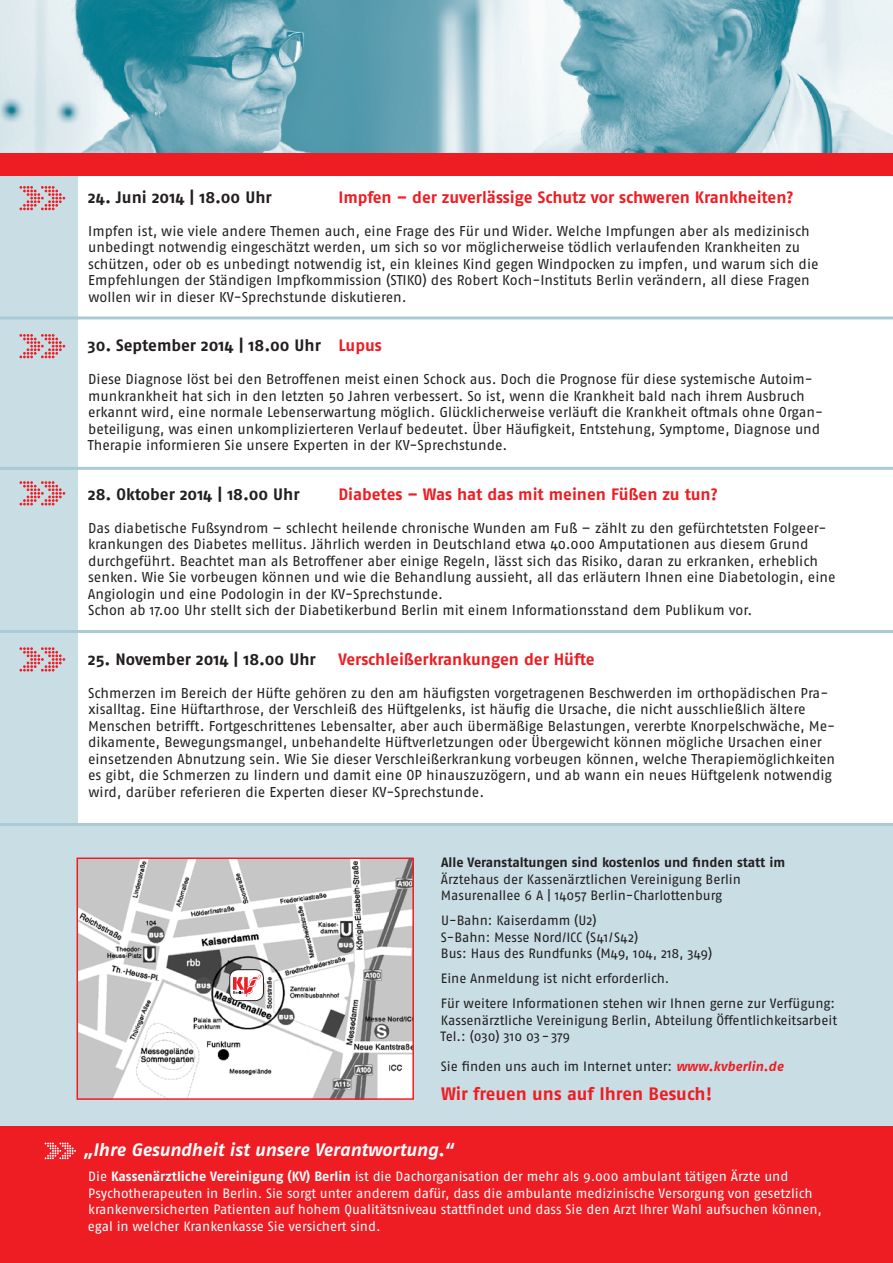
<style>
.page{position:relative;width:893px;height:1263px;background:#fff}
.page>*{position:absolute;margin:0;border:0;box-sizing:border-box;transform-origin:0 0}
.t1{font:italic 18px "Fago No Bold Tf";letter-spacing:-.005em;color:#fff}
.t2{font:700 18px "Fago No";letter-spacing:-.005em;color:#ee1d23}
.t3{font:700 16.5px "Fago No";letter-spacing:-.005em;color:#ee1d23}
.t4{font:700 16.5px "Fago No";color:#231f20}
.t5{font:14.25px/16.5px "Fago No";letter-spacing:-.005em;color:#231f20}
.t6{font:13.5px/16.5px "Fago No";letter-spacing:-.005em;color:#231f20}
.t7{font:13.5px/16.5px "Fago No";letter-spacing:-.005em;color:#fff}
.t8{font:700 13.5px "Fago No";color:#231f20}
.s1{color:#ee1d23}
.s2{font-family:"Fago No Bold Tf";font-style:italic;color:#ee1d23}
.s3{font-weight:700}
</style>
<div class="page">
<div style="left:0;top:153px;width:77px;height:825px;background:#c9dde5"></div>
<hr style="left:0;top:316px;width:893px;height:3px;background:#aacad5">
<hr style="left:0;top:630px;width:893px;height:3px;background:#aacad5">
<svg style="left:19px;top:186px;width:46px;height:24px"></svg>
<svg style="left:19px;top:334px;width:46px;height:24px"></svg>
<svg style="left:19px;top:647px;width:46px;height:24px"></svg>
<hr style="left:0;top:467px;width:893px;height:3px;background:#aacad5">
<svg style="left:19px;top:481px;width:46px;height:24px"></svg>
<div style="left:0;top:826px;width:893px;height:301px;background:#c9dde5"></div>
<div style="left:0;top:1127px;width:893px;height:136px;background:#ee1d23"></div>
<svg style="left:45px;top:1142px;width:31px;height:17px"></svg>
<hr style="left:0;top:823px;width:893px;height:3px;background:#aacad5">
<img style="left:80px;top:860px;width:331px;height:237px">
<div style="left:77px;top:857px;width:337px;height:243px;border:2px solid #ee1d23"></div>
<div style="left:230px;top:970px;width:33px;height:31px;background:#fff;border-radius:8px"></div>
<div style="left:229px;top:969px;width:35px;height:32px;border:1px solid #231f20;border-radius:8px"></div>
<svg style="left:233px;top:975px;width:28px;height:22px"></svg>
<img style="left:0;top:0;width:893px;height:153px">
<div style="left:0;top:153px;width:893px;height:23px;background:#ee1d23"></div>
<p class="t4" style="left:88px;top:187px;width:185px">24. Juni 2014 | 18.00 Uhr</p>
<p class="t3" style="left:338px;top:187px;width:457px">Impfen – der zuverlässige Schutz vor schweren Krankheiten?</p>
<p class="t5" style="left:88px;top:222px;width:732px">Impfen ist, wie viele andere Themen auch, eine Frage des Für und Wider. Welche Impfungen aber als medizinisch unbedingt notwendig eingeschätzt werden, um sich so vor möglicherweise tödlich verlaufenden Krankheiten zu schützen, oder ob es unbedingt notwendig ist, ein kleines Kind gegen Windpocken zu impfen, und warum sich die Empfehlungen der Ständigen Impfkommission (STIKO) des Robert Koch-Instituts Berlin verändern, all diese Fragen wollen wir in dieser KV-Sprechstunde diskutieren.</p>
<p class="t4" style="left:88px;top:336px;width:296px">30. September 2014 | 18.00 Uhr <span class="s1">Lupus</span></p>
<p class="t5" style="left:88px;top:371px;width:737px">Diese Diagnose löst bei den Betroffenen meist einen Schock aus. Doch die Prognose für diese systemische Autoim&shy;munkrankheit hat sich in den letzten 50 Jahren verbessert. So ist, wenn die Krankheit bald nach ihrem Ausbruch erkannt wird, eine normale Lebenserwartung möglich. Glücklicherweise verläuft die Krankheit oftmals ohne Organ&shy;beteiligung, was einen unkomplizierteren Verlauf bedeutet. Über Häufigkeit, Entstehung, Symptome, Diagnose und Therapie informieren Sie unsere Experten in der KV-Sprechstunde.</p>
<p class="t4" style="left:88px;top:484px;width:213px">28. Oktober 2014 | 18.00 Uhr</p>
<p class="t3" style="left:338px;top:484px;width:381px">Diabetes – Was hat das mit meinen Füßen zu tun?</p>
<p class="t5" style="left:88px;top:519px;width:749px">Das diabetische Fußsyndrom – schlecht heilende chronische Wunden am Fuß – zählt zu den gefürchtetsten Folgeer&shy;krankungen des Diabetes mellitus. Jährlich werden in Deutschland etwa 40.000 Amputationen aus diesem Grund durchgeführt. Beachtet man als Betroffener aber einige Regeln, lässt sich das Risiko, daran zu erkranken, erheblich senken. Wie Sie vorbeugen können und wie die Behandlung aussieht, all das erläutern Ihnen eine Diabetologin, eine Angiologin und eine Podologin in der KV-Sprechstunde.<br>Schon ab 17.00 Uhr stellt sich der Diabetikerbund Berlin mit einem Informationsstand dem Publikum vor.</p>
<p class="t4" style="left:88px;top:649px;width:229px">25. November 2014 | 18.00 Uhr</p>
<p class="t3" style="left:338px;top:649px;width:258px">Verschleißerkrankungen der Hüfte</p>
<p class="t5" style="left:88px;top:684px;width:749px">Schmerzen im Bereich der Hüfte gehören zu den am häufigsten vorgetragenen Beschwerden im orthopädischen Pra&shy;xisalltag. Eine Hüftarthrose, der Verschleiß des Hüftgelenks, ist häufig die Ursache, die nicht ausschließlich ältere Menschen betrifft. Fortgeschrittenes Lebensalter, aber auch übermäßige Belastungen, vererbte Knorpelschwäche, Me&shy;dikamente, Bewegungsmangel, unbehandelte Hüftverletzungen oder Übergewicht können mögliche Ursachen einer einsetzenden Abnutzung sein. Wie Sie dieser Verschleißerkrankung vorbeugen können, welche Therapiemöglichkeiten es gibt, die Schmerzen zu lindern und damit eine OP hinauszuzögern, und ab wann ein neues Hüftgelenk notwendig wird, darüber referieren die Experten dieser KV-Sprechstunde.</p>
<p class="t8" style="left:441px;top:854px;width:346px">Alle Veranstaltungen sind kostenlos und finden statt im</p>
<p class="t6" style="left:441px;top:870px;width:302px">Ärztehaus der Kassenärztlichen Vereinigung Berlin<br>Masurenallee 6 A | 14057 Berlin-Charlottenburg</p>
<p class="t6" style="left:441px;top:912px;width:273px">U-Bahn: Kaiserdamm (U2)<br>S-Bahn: Messe Nord/ICC (S41/S42)<br>Bus: Haus des Rundfunks (M49, 104, 218, 349)</p>
<p class="t6" style="left:441px;top:966px;width:396px;line-height:25px">Eine Anmeldung ist nicht erforderlich.<br>Für weitere Informationen stehen wir Ihnen gerne zur Verfügung:</p>
<p class="t6" style="left:441px;top:1011px;width:398px">Kassenärztliche Vereinigung Berlin, Abteilung Öffentlichkeitsarbeit<br>Tel.: (030) 310 03-379</p>
<p class="t6" style="left:441px;top:1057px;width:344px">Sie finden uns auch im Internet unter: <span class="s2">www.kvberlin.de</span></p>
<p class="t2" style="left:441px;top:1083px;width:273px">Wir freuen uns auf Ihren Besuch!</p>
<p class="t1" style="left:83px;top:1139px;width:372px">„Ihre Gesundheit ist unsere Verantwortung.“</p>
<p class="t7" style="left:88px;top:1168px;width:736px">Die <span class="s3">Kassenärztliche Vereinigung (KV) Berlin</span> ist die Dachorganisation der mehr als 9.000 ambulant tätigen Ärzte und Psychotherapeuten in Berlin. Sie sorgt unter anderem dafür, dass die ambulante medizinische Versorgung von gesetzlich krankenversicherten Patienten auf hohem Qualitätsniveau stattfindet und dass Sie den Arzt Ihrer Wahl aufsuchen können, egal in welcher Krankenkasse Sie versichert sind.</p>
</div>
